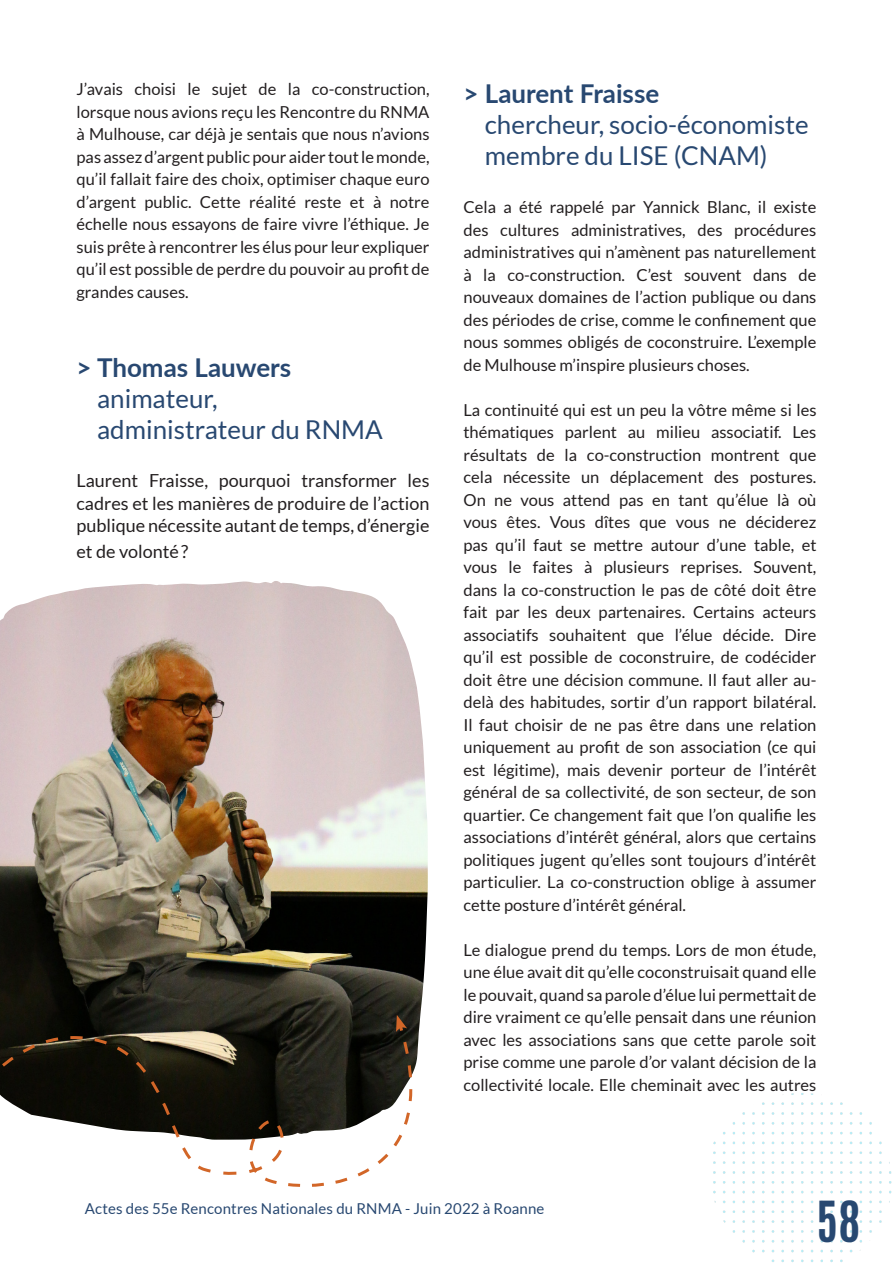
<style>
.page{position:relative;width:893px;height:1263px;background:#fff}
.page>*{position:absolute;margin:0;border:0;box-sizing:border-box;transform-origin:0 0}
.t1{font:700 47.25px "Antonio";color:#284871}
.inter-titre_bleu{font:25.95px/31.2px "Lato";color:#284871}
.courant{font:18px/22.5px "Lato";color:#231f20;text-align:justify}
.courant-2{font:16.5px/22.5px "Lato";color:#231f20;text-align:justify}
.t2{font:15px "Lato";letter-spacing:.01em;color:#284871}
.s1{font-weight:700}
</style>
<div class="page">
<img style="left:713px;top:1093px;width:179px;height:169px">
<img style="left:0;top:581px;width:428px;height:440px">
<svg style="left:0;top:1021px;width:220px;height:152px"></svg>
<svg style="left:220px;top:1015px;width:208px;height:172px"></svg>
<p class="courant-2" style="left:77px;top:78px;width:354px">J’avais choisi le sujet de la co-construction, lorsque nous avions reçu les Rencontre du RNMA à Mulhouse, car déjà je sentais que nous n’avions pas assez d’argent public pour aider tout le monde, qu’il fallait faire des choix, optimiser chaque euro d’argent public. Cette réalité reste et à notre échelle nous essayons de faire vivre l’éthique. Je suis prête à rencontrer les élus pour leur expliquer qu’il est possible de perdre du pouvoir au profit de grandes causes.</p>
<p class="inter-titre_bleu" style="left:97px;top:352px;width:287px;text-indent:-21px"><span class="s1">&gt; Thomas Lauwers </span>animateur, administrateur du RNMA</p>
<p class="courant" style="left:77px;top:469px;width:354px">Laurent Fraisse, pourquoi transformer les cadres et les manières de produire de l’action publique nécessite autant de temps, d’énergie</p>
<p class="courant" style="left:77px;top:540px;width:113px">et de volonté?</p>
<p class="inter-titre_bleu" style="left:485px;top:78px;width:325px;text-indent:-21px"><span class="s1">&gt; Laurent Fraisse<br></span>chercheur, socio-économiste membre du LISE (CNAM)</p>
<p class="courant-2" style="left:463px;top:196px;width:354px">Cela a été rappelé par Yannick Blanc, il existe des cultures administratives, des procédures administratives qui n’amènent pas naturellement à la co-construction. C’est souvent dans de nouveaux domaines de l’action publique ou dans des périodes de crise, comme le confinement que nous sommes obligés de coconstruire. L’exemple de Mulhouse m’inspire plusieurs choses.</p>
<p class="courant-2" style="left:463px;top:398px;width:354px">La continuité qui est un peu la vôtre même si les thématiques parlent au milieu associatif. Les résultats de la co-construction montrent que cela nécessite un déplacement des postures.<br>On ne vous attend pas en tant qu’élue là où vous êtes. Vous dîtes que vous ne déciderez pas qu’il faut se mettre autour d’une table, et vous le faites à plusieurs reprises. Souvent, dans la co-construction le pas de côté doit être fait par les deux partenaires. Certains acteurs associatifs souhaitent que l’élue décide. Dire qu’il est possible de coconstruire, de codécider doit être une décision commune. Il faut aller au&shy;delà des habitudes, sortir d’un rapport bilatéral.<br>Il faut choisir de ne pas être dans une relation uniquement au profit de son association (ce qui est légitime), mais devenir porteur de l’intérêt général de sa collectivité, de son secteur, de son quartier. Ce changement fait que l’on qualifie les associations d’intérêt général, alors que certains politiques jugent qu’elles sont toujours d’intérêt particulier. La co-construction oblige à assumer cette posture d’intérêt général.</p>
<p class="courant-2" style="left:463px;top:938px;width:354px">Le dialogue prend du temps. Lors de mon étude, une élue avait dit qu’elle coconstruisait quand elle le pouvait, quand sa parole d’élue lui permettait de dire vraiment ce qu’elle pensait dans une réunion avec les associations sans que cette parole soit prise comme une parole d’or valant décision de la collectivité locale. Elle cheminait avec les autres</p>
<p class="t2" style="left:85px;top:1200px;width:461px">Actes des 55e Rencontres Nationales du RNMA - Juin 2022 à Roanne</p>
<h1 class="t1" style="left:816px;top:1186px;width:45px">58</h1>
</div>
